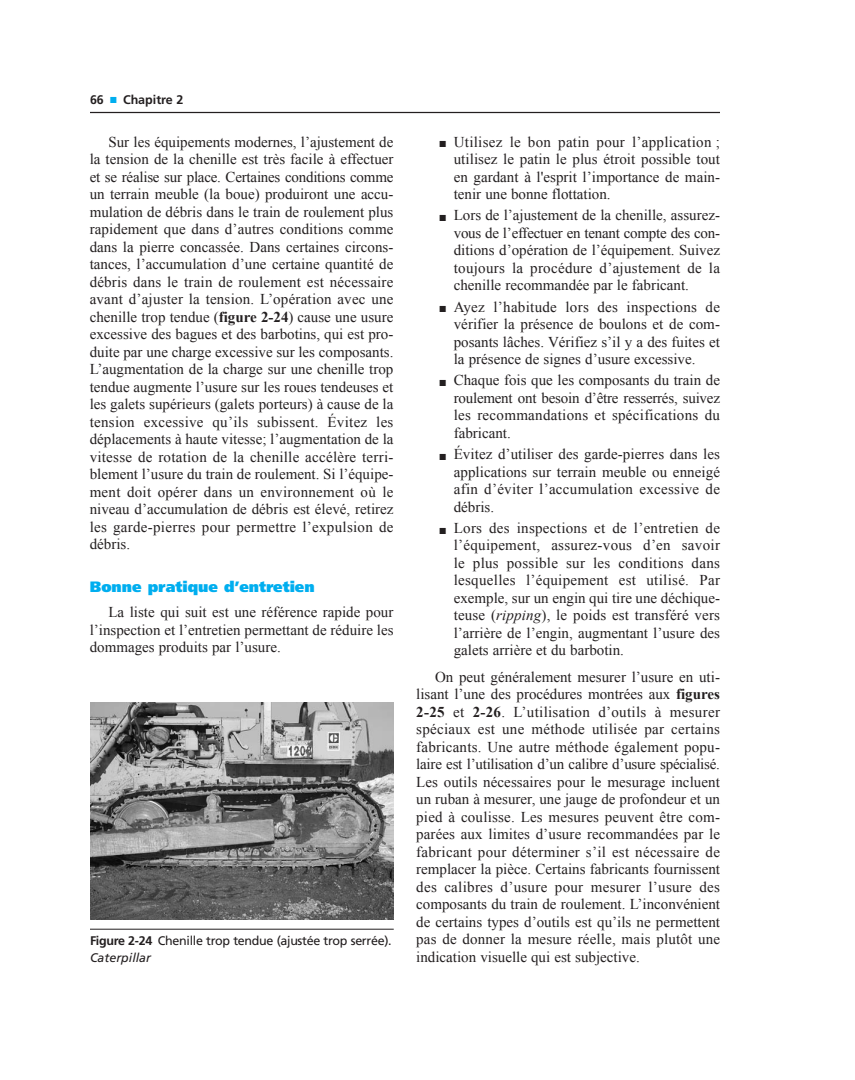
<style>
.page{position:relative;width:855px;height:1080px;background:#fff}
.page>*{position:absolute;margin:0;border:0;box-sizing:border-box;transform-origin:0 0}
.t1{font:15px/17.5px "Times New Roman";color:#231f20;text-align:justify}
.t2{font:900 15px "Frutiger";color:#00aeef}
.t3{font:12.5px/17.5px "Frutiger";letter-spacing:-.025em;color:#231f20}
.t4{font:700 12.5px "Frutiger";color:#231f20}
.s1{color:#00aeef}
.s2{font-weight:700}
.s3{font-style:italic}
</style>
<div class="page">
<hr style="left:90px;top:112px;width:630px;height:1px;background:#231f20">
<img style="left:90px;top:703px;width:304px;height:217px">
<hr style="left:90px;top:929px;width:304px;height:1px;background:#231f20">
<p class="t4" style="left:90px;top:95px;width:95px">66 <span class="s1">■</span> Chapitre 2</p>
<p class="t1" style="left:90px;top:133px;width:305px;text-indent:19px">Sur les équipements modernes, l’ajustement de la tension de la chenille est très facile à effectuer et se réalise sur place. Certaines conditions comme un terrain meuble (la boue) produiront une accu - mulation de débris dans le train de roulement plus rapidement que dans d’autres conditions comme dans la pierre concassée. Dans certaines circons - tances, l’accumulation d’une certaine quantité de débris dans le train de roulement est nécessaire avant d’ajuster la tension. L’opération avec une chenille trop tendue (<span class="s2">figure 2-24</span>) cause une usure excessive des bagues et des barbotins, qui est pro - duite par une charge excessive sur les composants.<br>L’augmentation de la charge sur une chenille trop tendue augmente l’usure sur les roues tendeuses et les galets supérieurs (galets porteurs) à cause de la tension excessive qu’ils subissent. Évitez les déplacements à haute vitesse; l’augmentation de la vitesse de rotation de la chenille accélère terri&shy;blement l’usure du train de roulement. Si l’équipe - ment doit opérer dans un environnement où le niveau d’accumulation de débris est élevé, retirez les garde-pierres pour permettre l’expulsion de débris.</p>
<p class="t2" style="left:90px;top:580px;width:227px">Bonne pratique d’entretien</p>
<p class="t1" style="left:90px;top:603px;width:305px;text-indent:19px">La liste qui suit est une référence rapide pour l’inspection et l’entretien permettant de réduire les dommages produits par l’usure.</p>
<p class="t3" style="left:90px;top:932px;width:303px"><span class="s2">Figure 2-24</span> Chenille trop tendue (ajustée trop serrée).<br><span class="s3">Caterpillar</span></p>
<p class="t1" style="left:454px;top:133px;width:268px;text-indent:-14px">■ Utilisez le bon patin pour l’application ; utilisez le patin le plus étroit possible tout en gardant à l'esprit l’importance de main - tenir une bonne flottation.</p>
<p class="t1" style="left:454px;top:206px;width:268px;text-indent:-14px">■ Lors de l’ajustement de la chenille, assurez&shy;vous de l’effectuer en tenant compte des con - ditions d’opération de l’équipement. Suivez toujours la procédure d’ajustement de la chenille recommandée par le fabricant.</p>
<p class="t1" style="left:454px;top:298px;width:268px;text-indent:-14px">■ Ayez l’habitude lors des inspections de vérifier la présence de boulons et de com - posants lâches. Vérifiez s’il y a des fuites et la présence de signes d’usure excessive.</p>
<p class="t1" style="left:454px;top:371px;width:268px;text-indent:-14px">■ Chaque fois que les composants du train de roulement ont besoin d’être resserrés, suivez les recommandations et spécifications du fabricant.</p>
<p class="t1" style="left:454px;top:445px;width:268px;text-indent:-14px">■ Évitez d’utiliser des garde-pierres dans les applications sur terrain meuble ou enneigé afin d’éviter l’accumulation excessive de débris.</p>
<p class="t1" style="left:454px;top:519px;width:268px;text-indent:-14px">■ Lors des inspections et de l’entretien de l’équipement, assurez-vous d’en savoir le plus possible sur les conditions dans lesquelles l’équipement est utilisé. Par exemple, sur un engin qui tire une déchique&shy;teuse (<span class="s3">ripping</span>), le poids est transféré vers l’arrière de l’engin, augmentant l’usure des galets arrière et du barbotin.</p>
<p class="t1" style="left:416px;top:668px;width:305px;text-indent:19px">On peut généralement mesurer l’usure en uti - lisant l’une des procédures montrées aux <span class="s2">figures 2-25</span> et <span class="s2">2-26</span>. L’utilisation d’outils à mesurer spéciaux est une méthode utilisée par certains fabricants. Une autre méthode également popu - laire est l’utilisation d’un calibre d’usure spécialisé.<br>Les outils nécessaires pour le mesurage incluent un ruban à mesurer, une jauge de profondeur et un pied à coulisse. Les mesures peuvent être com - parées aux limites d’usure recommandées par le fabricant pour déterminer s’il est nécessaire de remplacer la pièce. Certains fabricants fournissent des calibres d’usure pour mesurer l’usure des composants du train de roulement. L’inconvénient de certains types d’outils est qu’ils ne permettent pas de donner la mesure réelle, mais plutôt une indication visuelle qui est subjective.</p>
</div>
